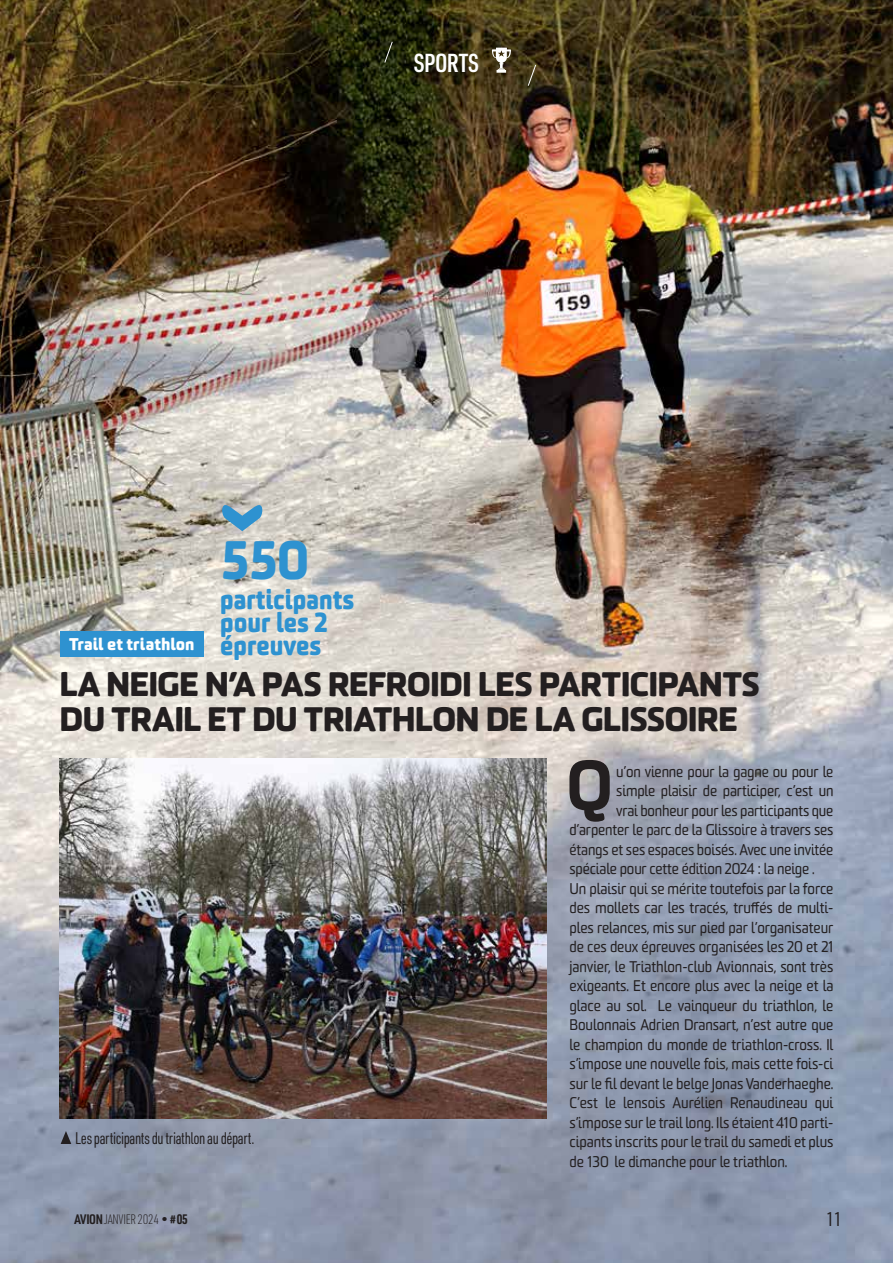
<style>
.page{position:relative;width:893px;height:1263px;background:#fff}
.page>*{position:absolute;margin:0;border:0;box-sizing:border-box;transform-origin:0 0}
.t1{font:900 68.4px "Sommet Rounded";color:#231f20;scale:.95 1}
.t2{font:800 52.5px "Sommet Rounded";color:#2e92d0;scale:.9 1}
.t3{font:800 33px/34.5px "Sommet Rounded";letter-spacing:-.025em;color:#231f20}
.t4{font:800 26.85px/23px "Sommet Rounded";color:#2e92d0;scale:.9 1}
.t5{font:600 25.5px "URWDIN Cond";letter-spacing:-.01em;color:#fff}
.t6{font:19.5px "URWDIN Cond";color:#231f20}
.t7{font:16.5px "URWDIN Cond";letter-spacing:-.025em;color:#231f20;scale:.96 1}
.t8{font:800 16.5px "Sommet Rounded";letter-spacing:.005em;color:#fff}
.t9{font:15px "Sommet Rounded";letter-spacing:-.005em;color:#231f20;scale:.96 1}
.t10{font:15px "Sommet Rounded";letter-spacing:-.005em;color:#231f20;scale:.95 1}
.t11{font:200 13.5px "URWDIN Cond";letter-spacing:-.025em;color:#231f20}
.s1{font-weight:700}
</style>
<div class="page">
<img style="left:0;top:0;width:893px;height:1263px">
<svg style="left:384px;top:41px;width:9px;height:23px"></svg>
<svg style="left:527px;top:64px;width:10px;height:23px"></svg>
<svg style="left:492px;top:48px;width:19px;height:25px"></svg>
<div style="left:61px;top:631px;width:143px;height:26px;background:#2e92d0"></div>
<img style="left:60px;top:758px;width:487px;height:361px">
<svg style="left:222px;top:505px;width:40px;height:26px"></svg>
<svg style="left:61px;top:1131px;width:10px;height:13px"></svg>
<h3 class="t5" style="left:414px;top:46px;width:67px">SPORTS</h3>
<p class="t8" style="left:69px;top:633px;width:127px">Trail et triathlon</p>
<h2 class="t2" style="left:221px;top:525px;width:99px">550</h2>
<h3 class="t4" style="left:220px;top:587px;width:151px">participants pour les 2 épreuves</h3>
<h3 class="t3" style="left:60px;top:666px;width:702px">LA NEIGE N’A PAS REFROIDI LES PARTICIPANTS<br>DU TRAIL ET DU TRIATHLON DE LA GLISSOIRE</h3>
<p class="t7" style="left:75px;top:1127px;width:188px">Les participants du triathlon au départ.</p>
<h1 class="t1" style="left:566px;top:740px;width:51px">Q</h1>
<p class="t10" style="left:616px;top:762px;width:230px">u’on vienne pour la gagne ou pour le</p>
<p class="t10" style="left:616px;top:782px;width:230px">simple plaisir de participer, c’est un</p>
<p class="t10" style="left:616px;top:801px;width:230px">vrai bonheur pour les participants que</p>
<p class="t10" style="left:569px;top:821px;width:279px">d’arpenter le parc de la Glissoire à travers ses</p>
<p class="t10" style="left:569px;top:840px;width:279px">étangs et ses espaces boisés. Avec une invitée</p>
<p class="t10" style="left:569px;top:860px;width:259px">spéciale pour cette édition 2024 : la neige .</p>
<p class="t9" style="left:569px;top:879px;width:276px">Un plaisir qui se mérite toutefois par la force</p>
<p class="t9" style="left:569px;top:899px;width:276px">des mollets car les tracés, truffés de multi-</p>
<p class="t9" style="left:569px;top:918px;width:276px">ples relances, mis sur pied par l’organisateur</p>
<p class="t9" style="left:569px;top:938px;width:276px">de ces deux épreuves organisées les 20 et 21</p>
<p class="t9" style="left:569px;top:957px;width:276px">janvier, le Triathlon-club Avionnais, sont très</p>
<p class="t9" style="left:569px;top:977px;width:276px">exigeants. Et encore plus avec la neige et la</p>
<p class="t9" style="left:569px;top:996px;width:276px">glace au sol. Le vainqueur du triathlon, le</p>
<p class="t9" style="left:569px;top:1016px;width:276px">Boulonnais Adrien Dransart, n’est autre que</p>
<p class="t9" style="left:569px;top:1035px;width:276px">le champion du monde de triathlon-cross. Il</p>
<p class="t9" style="left:569px;top:1055px;width:276px">s’impose une nouvelle fois, mais cette fois-ci</p>
<p class="t9" style="left:569px;top:1074px;width:276px">sur le fil devant le belge Jonas Vanderhaeghe.</p>
<p class="t9" style="left:569px;top:1094px;width:276px">C’est le lensois Aurélien Renaudineau qui</p>
<p class="t9" style="left:569px;top:1113px;width:276px">s’impose sur le trail long. Ils étaient 410 parti-</p>
<p class="t9" style="left:569px;top:1133px;width:276px">cipants inscrits pour le trail du samedi et plus</p>
<p class="t9" style="left:569px;top:1152px;width:228px">de 130 le dimanche pour le triathlon.</p>
<p class="t11" style="left:74px;top:1210px;width:115px"><span class="s1">AVION</span> JANVIER 2024 • <span class="s1"># 05</span></p>
<h3 class="t6" style="left:826px;top:1206px;width:17px">11</h3>
</div>
